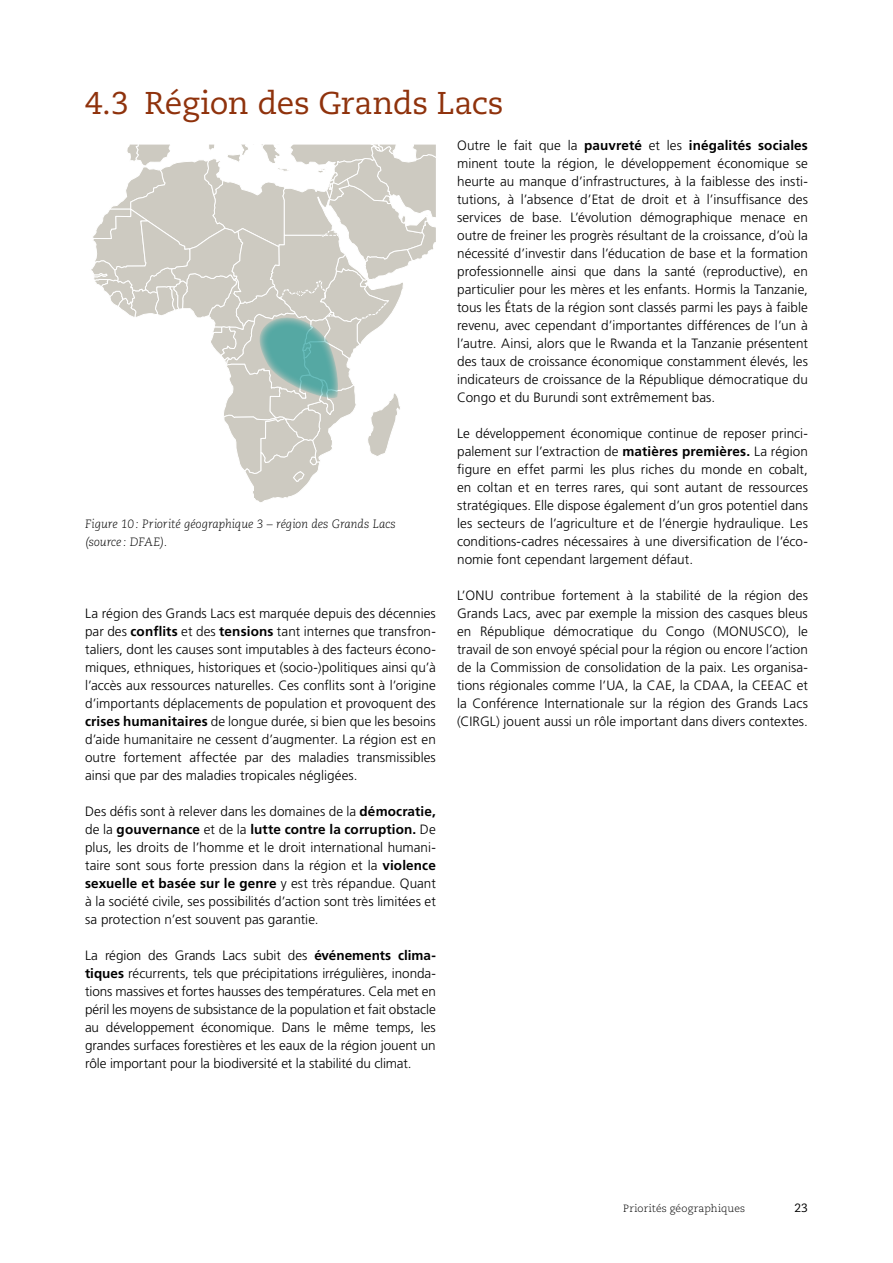
<style>
.page{position:relative;width:893px;height:1263px;background:#fff}
.page>*{position:absolute;margin:0;border:0;box-sizing:border-box;transform-origin:0 0}
.t1{font:31.5px "Caecilia LT Pro 55 Roman";letter-spacing:-.005em;color:#8f320c}
.t2{font:300 13.5px/18px "Frutiger LT Pro";color:#000;text-align:justify}
.t3{font:italic 300 12px/18px "Caecilia LT Pro 46";letter-spacing:-.005em;color:#000}
.t4{font:12px "Caecilia LT Pro 55 Roman";color:#000}
.t5{font:300 10.5px "Caecilia LT Pro 45";letter-spacing:.015em;color:#000}
.s1{font-weight:700}
</style>
<div class="page">
<svg style="left:91px;top:145px;width:345px;height:357px"></svg>
<h1 class="t1" style="left:85px;top:82px;width:420px">4.3 Région des Grands Lacs</h1>
<p class="t3" style="left:85px;top:515px;width:312px">Figure 10: Priorité géographique 3 – région des Grands Lacs (source : DFAE).</p>
<p class="t2" style="left:85px;top:605px;width:352px">La région des Grands Lacs est marquée depuis des décennies par des <span class="s1">conflits</span> et des <span class="s1">tensions</span> tant internes que transfron&shy;taliers, dont les causes sont imputables à des facteurs écono&shy;miques, ethniques, historiques et (socio-)politiques ainsi qu’à l’accès aux ressources naturelles. Ces conflits sont à l’origine d’importants déplacements de population et provoquent des <span class="s1">crises humanitaires</span> de longue durée, si bien que les besoins d’aide humanitaire ne cessent d’augmenter. La région est en outre fortement affectée par des maladies transmissibles ainsi que par des maladies tropicales négligées.</p>
<p class="t2" style="left:85px;top:803px;width:352px">Des défis sont à relever dans les domaines de la <span class="s1">démocratie, </span>de la <span class="s1">gouvernance</span> et de la <span class="s1">lutte contre la corruption.</span> De plus, les droits de l’homme et le droit international humani&shy;taire sont sous forte pression dans la région et la <span class="s1">violence sexuelle et basée sur le genre</span> y est très répandue. Quant à la société civile, ses possibilités d’action sont très limitées et sa protection n’est souvent pas garantie.</p>
<p class="t2" style="left:85px;top:947px;width:352px">La région des Grands Lacs subit des <span class="s1">événements clima&shy;tiques</span> récurrents, tels que précipitations irrégulières, inonda&shy;tions massives et fortes hausses des températures. Cela met en péril les moyens de subsistance de la population et fait obstacle au développement économique. Dans le même temps, les grandes surfaces forestières et les eaux de la région jouent un rôle important pour la biodiversité et la stabilité du climat.</p>
<p class="t2" style="left:457px;top:137px;width:352px">Outre le fait que la <span class="s1">pauvreté</span> et les <span class="s1">inégalités sociales </span>minent toute la région, le développement économique se heurte au manque d’infrastructures, à la faiblesse des insti&shy;tutions, à l’absence d’Etat de droit et à l’insuffisance des services de base. L’évolution démographique menace en outre de freiner les progrès résultant de la croissance, d’où la nécessité d’investir dans l’éducation de base et la formation professionnelle ainsi que dans la santé (reproductive), en particulier pour les mères et les enfants. Hormis la Tanzanie, tous les États de la région sont classés parmi les pays à faible revenu, avec cependant d’importantes différences de l’un à l’autre. Ainsi, alors que le Rwanda et la Tanzanie présentent des taux de croissance économique constamment élevés, les indicateurs de croissance de la République démocratique du Congo et du Burundi sont extrêmement bas.</p>
<p class="t2" style="left:457px;top:425px;width:352px">Le développement économique continue de reposer princi&shy;palement sur l’extraction de <span class="s1">matières premières.</span> La région figure en effet parmi les plus riches du monde en cobalt, en coltan et en terres rares, qui sont autant de ressources stratégiques. Elle dispose également d’un gros potentiel dans les secteurs de l’agriculture et de l’énergie hydraulique. Les conditions-cadres nécessaires à une diversification de l’éco&shy;nomie font cependant largement défaut.</p>
<p class="t2" style="left:457px;top:586px;width:352px">L’ONU contribue fortement à la stabilité de la région des Grands Lacs, avec par exemple la mission des casques bleus en République démocratique du Congo (MONUSCO), le travail de son envoyé spécial pour la région ou encore l’action de la Commission de consolidation de la paix. Les organisa&shy;tions régionales comme l’UA, la CAE, la CDAA, la CEEAC et la Conférence Internationale sur la région des Grands Lacs (CIRGL) jouent aussi un rôle important dans divers contextes.</p>
<p class="t5" style="left:623px;top:1202px;width:123px">Priorités géographiques</p>
<p class="t4" style="left:794px;top:1200px;width:15px">23</p>
</div>
